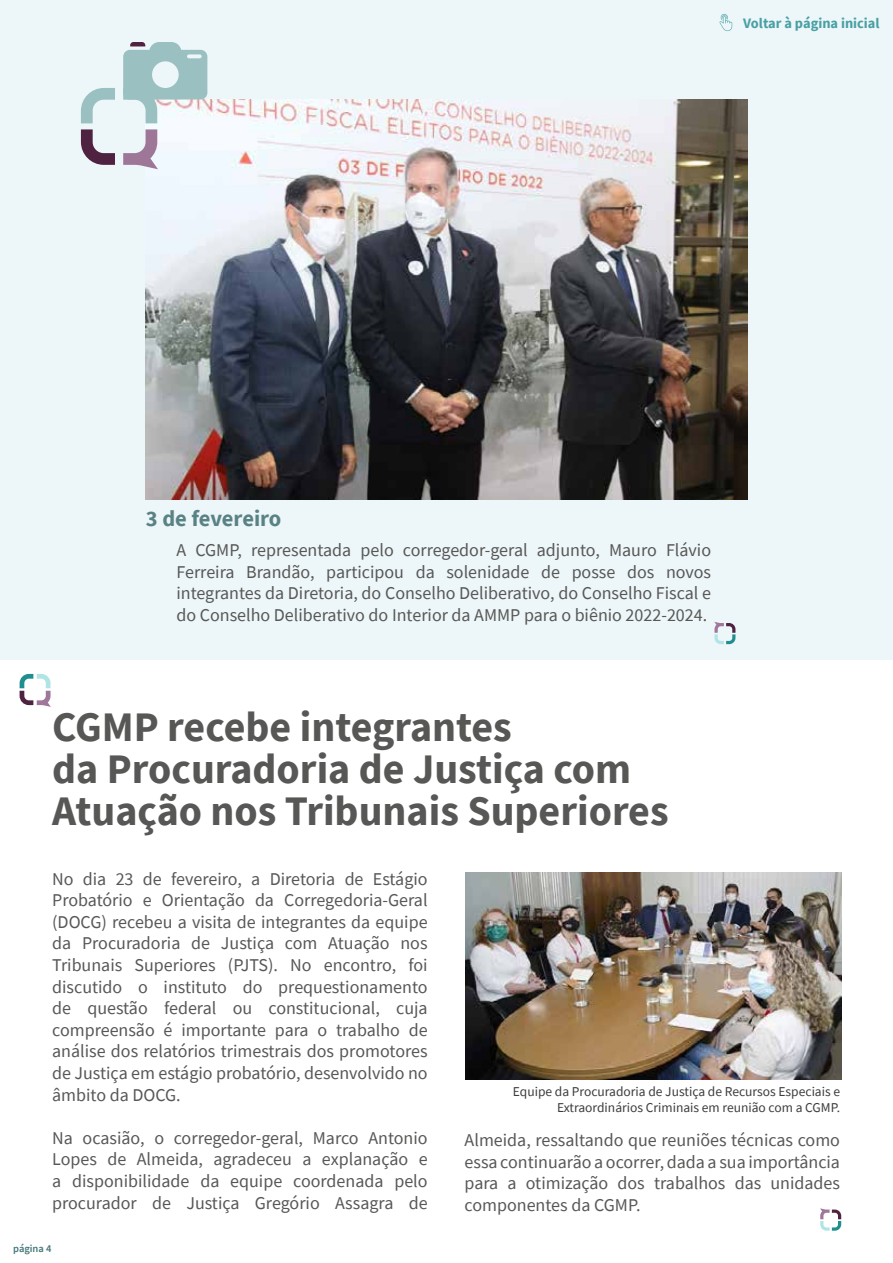
<style>
.page{position:relative;width:893px;height:1263px;background:#fff}
.page>*{position:absolute;margin:0;border:0;box-sizing:border-box;transform-origin:0 0}
.t1{font:700 42px/42px "Source Sans Pro";color:#575756}
.t2{font:700 22.5px "Source Sans Pro";letter-spacing:-.005em;color:#598285}
.t3{font:18px/21.6px "Source Sans Pro";color:#575756;text-align:justify}
.t4{font:700 14.4px "Source Sans Pro";color:#49a0a4}
.t5{font:13.5px/16.2px "Source Sans Pro";color:#3c3c3b;text-align:right}
.t6{font:600 10.5px "Source Sans Pro";color:#457678}
</style>
<div class="page">
<div style="left:0;top:0;width:893px;height:659px;background:#edf6f8"></div>
<img style="left:146px;top:99px;width:601px;height:401px">
<svg style="left:719px;top:14px;width:13px;height:17px"></svg>
<svg style="left:714px;top:622px;width:21px;height:22px"></svg>
<svg style="left:81px;top:88px;width:34px;height:35px"></svg>
<svg style="left:81px;top:129px;width:34px;height:36px"></svg>
<svg style="left:123px;top:129px;width:35px;height:40px"></svg>
<svg style="left:123px;top:42px;width:84px;height:81px"></svg>
<svg style="left:820px;top:1208px;width:21px;height:23px"></svg>
<svg style="left:20px;top:674px;width:31px;height:33px"></svg>
<img style="left:466px;top:872px;width:375px;height:207px">
<p class="t4" style="left:743px;top:14px;width:138px">Voltar à página inicial</p>
<p class="t2" style="left:146px;top:503px;width:137px">3 de fevereiro</p>
<p class="t3" style="left:176px;top:539px;width:536px">A CGMP, representada pelo corregedor-geral adjunto, Mauro Flávio Ferreira Brandão, participou da solenidade de posse dos novos integrantes da Diretoria, do Conselho Deliberativo, do Conselho Fiscal e do Conselho Deliberativo do Interior da AMMP para o biênio 2022-2024.</p>
<h1 class="t1" style="left:52px;top:705px;width:618px">CGMP recebe integrantes<br>da Procuradoria de Justiça com<br>Atuação nos Tribunais Superiores</h1>
<p class="t3" style="left:52px;top:868px;width:377px">No dia 23 de fevereiro, a Diretoria de Estágio Probatório e Orientação da Corregedoria-Geral (DOCG) recebeu a visita de integrantes da equipe da Procuradoria de Justiça com Atuação nos Tribunais Superiores (PJTS). No encontro, foi discutido o instituto do prequestionamento de questão federal ou constitucional, cuja compreensão é importante para o trabalho de análise dos relatórios trimestrais dos promotores de Justiça em estágio probatório, desenvolvido no âmbito da DOCG.</p>
<p class="t3" style="left:52px;top:1127px;width:377px">Na ocasião, o corregedor-geral, Marco Antonio Lopes de Almeida, agradeceu a explanação e a disponibilidade da equipe coordenada pelo procurador de Justiça Gregório Assagra de</p>
<p class="t3" style="left:465px;top:1129px;width:377px">Almeida, ressaltando que reuniões técnicas como essa continuarão a ocorrer, dada a sua importância para a otimização dos trabalhos das unidades componentes da CGMP.</p>
<p class="t5" style="left:513px;top:1083px;width:329px">Equipe da Procuradoria de Justiça de Recursos Especiais e<br>Extraordinários Criminais em reunião com a CGMP.</p>
<p class="t6" style="left:13px;top:1242px;width:40px">página 4</p>
</div>
